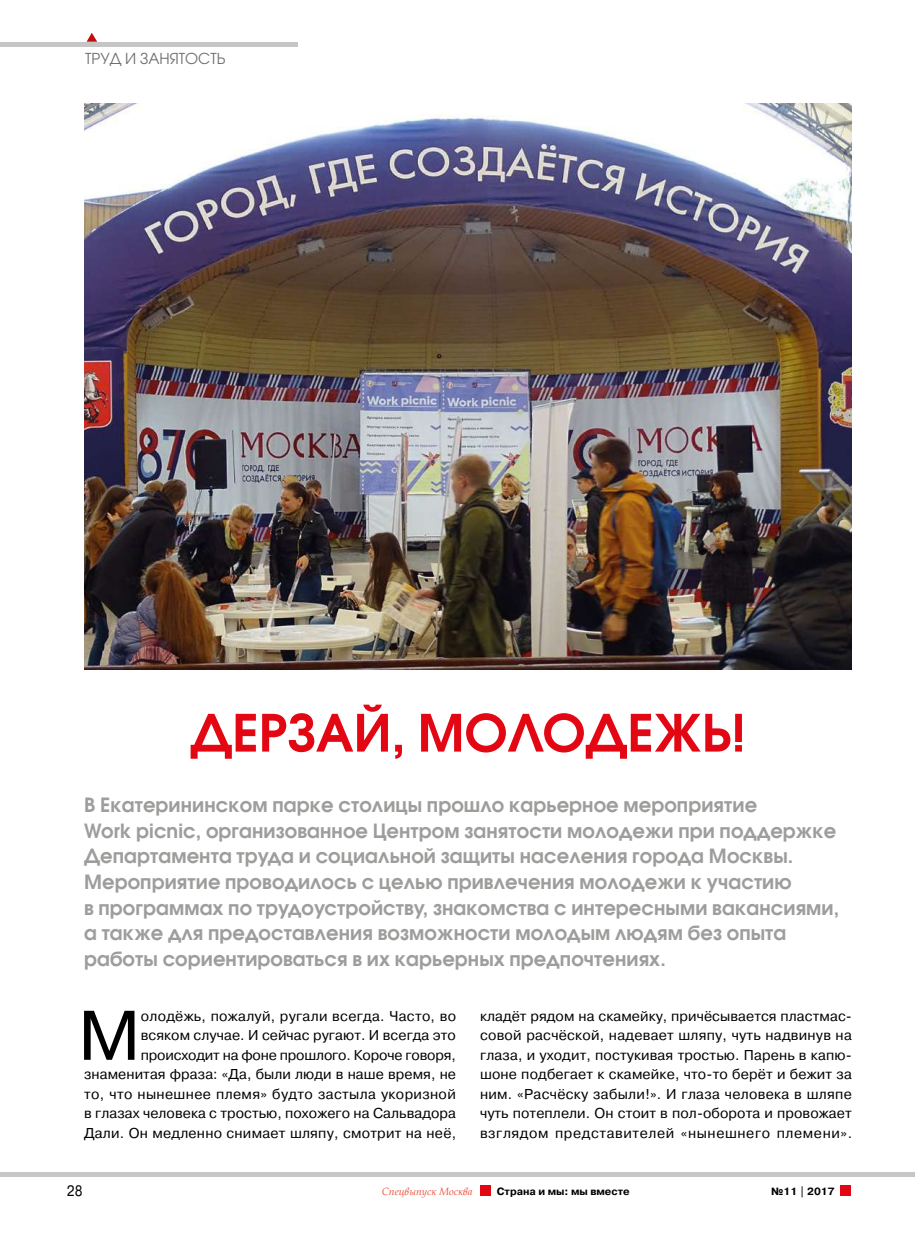
<style>
.page{position:relative;width:915px;height:1234px;background:#fff}
.page>*{position:absolute;margin:0;border:0;box-sizing:border-box;transform-origin:0 0}
.t1{font:69.9px "Pragmatica";color:#000}
.t2{font:600 51px "Avant Garde Gothic C";color:#e30613}
.t3{font:600 19.5px/25.5px "Avant Garde Gothic C";letter-spacing:.005em;color:#9d9d9c}
.t4{font:15px "Avant Garde Gothic C";letter-spacing:.065em;color:#706f6f}
.t5{font:15px "Pragmatica";color:#000;scale:.9 1}
.t6{font:14.25px/19.5px "Pragmatica";letter-spacing:.005em;color:#000;text-align:right}
.t7{font:700 10.5px "Pragmatica C";color:#000}
.t8{font:italic 10.5px "Book Antiqua";color:#e94f35}
</style>
<div class="page">
<img style="left:84px;top:104px;width:767px;height:565px">
<div style="left:840px;top:1184px;width:10px;height:11px;background:#e30613"></div>
<div style="left:480px;top:1184px;width:10px;height:11px;background:#e30613"></div>
<div style="left:0;top:1171px;width:914px;height:5px;background:#c6c6c6"></div>
<hr style="left:0;top:43px;width:298px;height:4px;background:#c6c6c6">
<svg style="left:87px;top:33px;width:10px;height:9px"></svg>
<p class="t4" style="left:85px;top:50px;width:142px">Труд и занятость</p>
<h2 class="t2" style="left:190px;top:701px;width:33px">ДЕР</h2>
<h2 class="t2" style="left:287px;top:701px;width:216px">ЗАЙ, МОЛОДЕ</h2>
<h2 class="t2" style="left:653px;top:701px;width:93px">ЖЬ!</h2>
<p class="t3" style="left:84px;top:792px;width:756px">В Екатерининском парке столицы прошло карьерное мероприятие<br>Work picnic, организованное Центром занятости молодежи при поддержке Департамента труда и социальной защиты населения города Москвы.<br>Мероприятие проводилось с целью привлечения молодежи к участию<br>в программах по трудоустройству, знакомства с интересными вакансиями, а также для предоставления возможности молодым людям без опыта работы сориентироваться в их карьерных предпочтениях.</p>
<h1 class="t1" style="left:78px;top:992px;width:64px">М</h1>
<p class="t6" style="left:84px;top:1006px;width:373px">олодёжь, пожалуй, ругали всегда. Часто, во<br>всяком случае. И сейчас ругают. И всегда это происходит на фоне прошлого. Короче говоря, знаменитая фраза: «Да, были люди в наше время, не то, что нынешнее племя» будто застыла укоризной в глазах человека с тростью, похожего на Сальвадора Дали. Он медленно снимает шляпу, смотрит на неё,</p>
<p class="t6" style="left:480px;top:1006px;width:373px;text-align:justify">кладёт рядом на скамейку, причёсывается пластмас&shy;совой расчёской, надевает шляпу, чуть надвинув на глаза, и уходит, постукивая тростью. Парень в капю&shy;шоне подбегает к скамейке, что-то берёт и бежит за ним. «Расчёску забыли!». И глаза человека в шляпе чуть потеплели. Он стоит в пол-оборота и провожает взглядом представителей «нынешнего племени».</p>
<p class="t5" style="left:67px;top:1181px;width:19px">28</p>
<p class="t7" style="left:496px;top:1185px;width:134px">Страна и мы: мы вместе</p>
<p class="t7" style="left:771px;top:1185px;width:65px">№11 | 2017</p>
<p class="t8" style="left:382px;top:1183px;width:92px">Спецвыпуск Москва</p>
</div>
